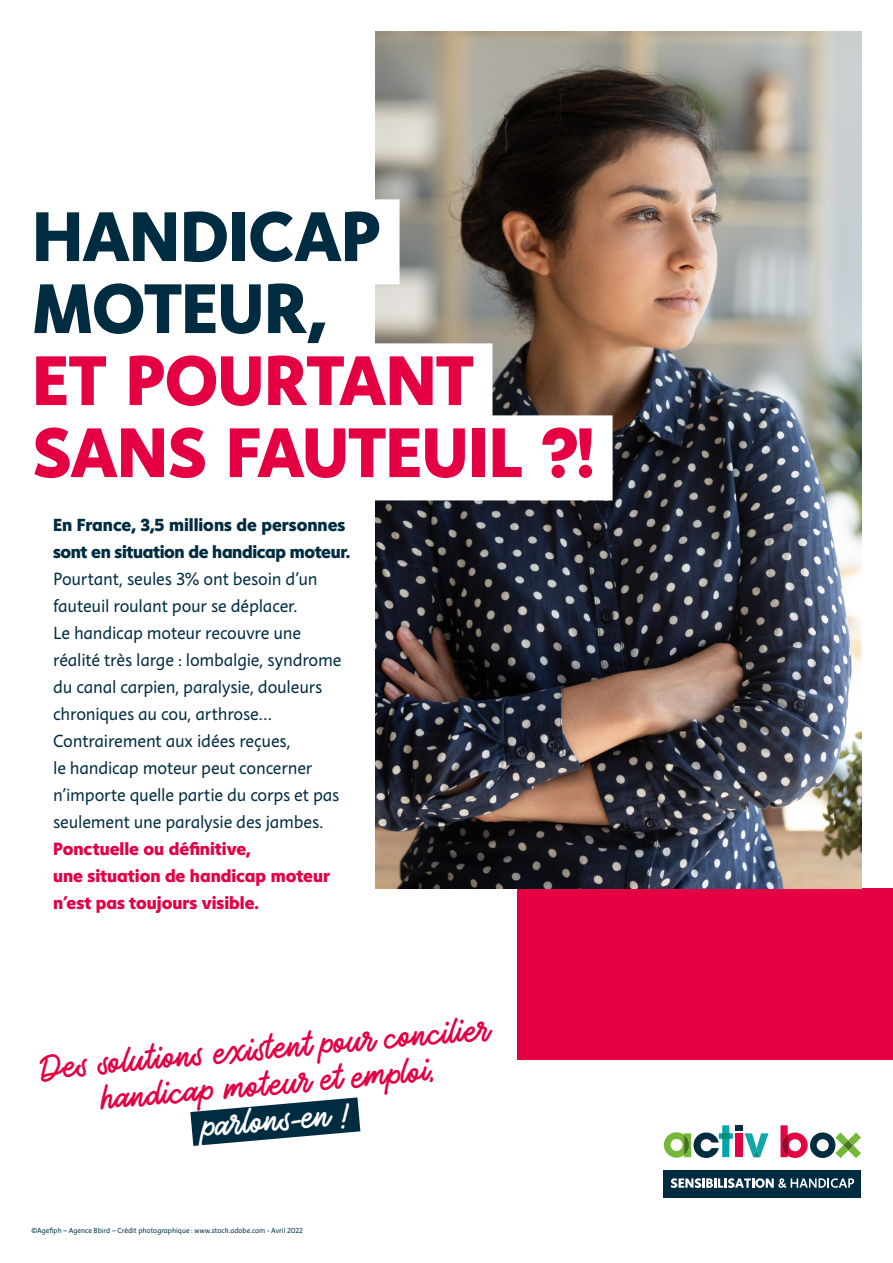
<style>
.page{position:relative;width:893px;height:1263px;background:#fff}
.page>*{position:absolute;margin:0;border:0;box-sizing:border-box;transform-origin:0 0}
.Titre_-H{font:800 72px/72px "Instant 5";letter-spacing:-.01em;color:#e50043}
.t1{font:45px/36px "Auto Rich";color:#e50043;text-align:center}
.t2{font:18px/27px "Instant 3";letter-spacing:-.01em;color:#002c42}
.t3{font:7.5px "Instant 3";color:#002c42}
.s1{color:#002c42}
.s2{font-family:"Instant 5";font-weight:800}
.s3{font-family:"Instant 5";font-weight:800;color:#e50043}
.s4{color:#fff}
</style>
<div class="page">
<div style="left:517px;top:888px;width:376px;height:172px;background:#e50043"></div>
<img style="left:376px;top:32px;width:485px;height:856px">
<div style="left:32px;top:199px;width:368px;height:85px;background:#fff"></div>
<div style="left:32px;top:343px;width:460px;height:85px;background:#fff"></div>
<div style="left:32px;top:415px;width:581px;height:85px;background:#fff"></div>
<svg style="left:190px;top:1097px;width:171px;height:49px"></svg>
<svg style="left:745px;top:1133px;width:24px;height:24px"></svg>
<div style="left:736px;top:1133px;width:7px;height:24px;background:#e50043"></div>
<div style="left:736px;top:1125px;width:7px;height:6px;background:#002c42"></div>
<svg style="left:664px;top:1125px;width:69px;height:33px"></svg>
<div style="left:664px;top:1170px;width:197px;height:27px;background:#002c42"></div>
<svg style="left:671px;top:1178px;width:183px;height:10px"></svg>
<svg style="left:780px;top:1125px;width:81px;height:33px"></svg>
<p class="Titre_-H" style="left:32px;top:199px;width:564px"><span class="s1">HANDICAP<br>MOTEUR,<br></span>ET POURTANT<br>SANS FAUTEUIL ?!</p>
<p class="t2" style="left:53px;top:512px;width:299px"><span class="s2">En France, 3,5 millions de personnes sont en situation de handicap moteur.<br></span>Pourtant, seules 3% ont besoin d’un fauteuil roulant pour se déplacer.<br>Le handicap moteur recouvre une réalité très large : lombalgie, syndrome du canal carpien, paralysie, douleurs chroniques au cou, arthrose… Contrairement aux idées reçues,<br>le handicap moteur peut concerner n’importe quelle partie du corps et pas seulement une paralysie des jambes.<br><span class="s3">Ponctuelle ou définitive,<br>une situation de handicap moteur n’est pas toujours visible.</span></p>
<p class="t1" style="left:39px;top:1054px;width:451px;rotate:-5deg">Des solutions existent pour concilier handicap moteur et emploi, <span class="s4">parlons-en !</span></p>
<p class="t3" style="left:31px;top:1226px;width:273px">©Agefiph – Agence Bbird – Crédit photographique : www.stock.adobe.com - Avril 2022</p>
</div>
